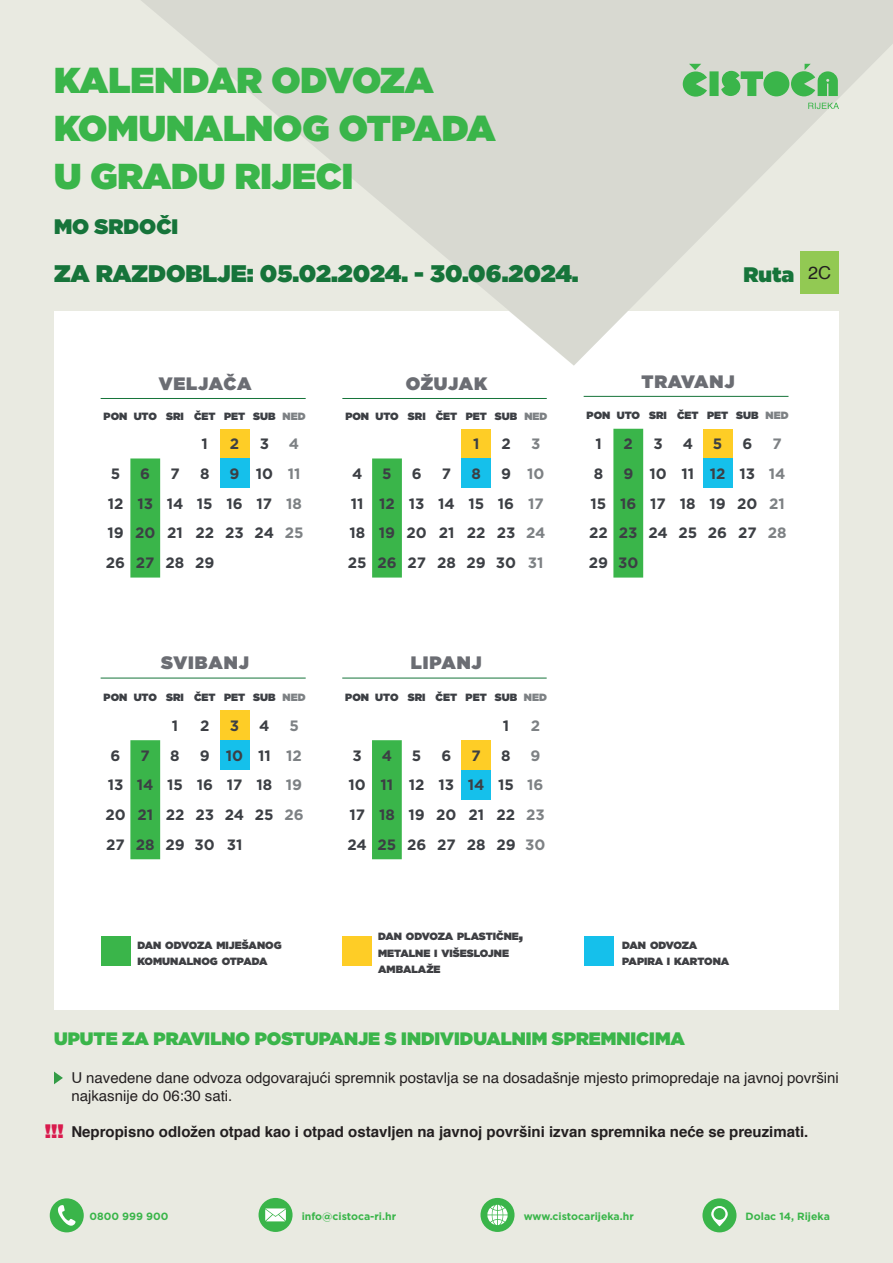
<style>
.page{position:relative;width:893px;height:1263px;background:#e9eae1}
.page>*{position:absolute;margin:0;border:0;box-sizing:border-box;transform-origin:0 0}
.t1{font:900 36px/48px "Gotham";color:#3ab54a}
.t2{font:900 24px "Gotham";color:#16743a}
.t3{font:900 21px "Gotham";color:#16743a}
.t4{font:900 19.5px "Gotham";color:#d91b4d}
.t5{font:900 18px "Gotham";color:#3ab54a}
.t6{font:900 18px "Gotham";letter-spacing:.05em;color:#6b6d73}
.t7{font:18px "Helvetica";color:#231f20}
.t8{font:700 15px/29.7px "Gotham";color:#3c3f44}
.t9{font:15px/18px "Helvetica";color:#231f20}
.t10{font:700 15px "Helvetica";color:#231f20}
.t11{font:700 15px "Gotham";color:#7d8184}
.t12{font:900 10.5px "Gotham";color:#3c3f44}
.t13{font:900 10.5px/16.5px "Gotham";color:#3e3f43}
.t14{font:700 10.5px "Gotham";color:#3ab54a}
.s1{color:#7d8184}
.s2{font-size:15px}
</style>
<div class="page">
<div style="left:54px;top:311px;width:785px;height:699px;background:#fff"></div>
<div style="left:259px;top:1198px;width:34px;height:34px;background:#3ab54a;border-radius:50%"></div>
<svg style="left:265px;top:1208px;width:21px;height:13px"></svg>
<div style="left:50px;top:1198px;width:34px;height:34px;background:#3ab54a;border-radius:50%"></div>
<svg style="left:58px;top:1205px;width:18px;height:21px"></svg>
<div style="left:480px;top:1198px;width:34px;height:34px;background:#3ab54a;border-radius:50%"></div>
<svg style="left:487px;top:1205px;width:21px;height:20px"></svg>
<div style="left:702px;top:1198px;width:34px;height:34px;background:#3ab54a;border-radius:50%"></div>
<svg style="left:711px;top:1206px;width:17px;height:20px"></svg>
<div style="left:714px;top:1208px;width:11px;height:12px;background:#3ab54a;border-radius:50%"></div>
<svg style="left:141px;top:0;width:752px;height:366px;fill:#d8d9d1"></svg>
<svg style="left:683px;top:64px;width:155px;height:33px;background:#82c587"></svg>
<svg style="left:808px;top:103px;width:31px;height:6px"></svg>
<svg style="left:54px;top:1071px;width:9px;height:13px"></svg>
<div style="left:800px;top:251px;width:39px;height:42px;background:#92c953"></div>
<div style="left:101px;top:936px;width:29px;height:30px;background:#3ab54a"></div>
<div style="left:342px;top:936px;width:30px;height:29px;background:#fecd26"></div>
<div style="left:584px;top:936px;width:29px;height:30px;background:#15c0eb"></div>
<div style="left:613px;top:429px;width:30px;height:149px;background:#3ab54a"></div>
<div style="left:703px;top:429px;width:29px;height:29px;background:#fecd26"></div>
<div style="left:703px;top:458px;width:29px;height:30px;background:#15c0eb"></div>
<hr style="left:584px;top:396px;width:204px;height:1px;background:#16743a">
<div style="left:220px;top:429px;width:29px;height:29px;background:#fecd26"></div>
<div style="left:130px;top:458px;width:30px;height:119px;background:#3ab54a"></div>
<div style="left:220px;top:458px;width:29px;height:30px;background:#15c0eb"></div>
<hr style="left:101px;top:398px;width:205px;height:1px;background:#16743a">
<div style="left:220px;top:710px;width:29px;height:30px;background:#fecd26"></div>
<div style="left:130px;top:740px;width:30px;height:119px;background:#3ab54a"></div>
<div style="left:220px;top:740px;width:29px;height:30px;background:#15c0eb"></div>
<hr style="left:101px;top:678px;width:205px;height:1px;background:#16743a">
<div style="left:461px;top:429px;width:30px;height:29px;background:#fecd26"></div>
<svg style="left:372px;top:458px;width:30px;height:119px;background:#3cb54c"></svg>
<div style="left:461px;top:458px;width:30px;height:30px;background:#15c0eb"></div>
<hr style="left:342px;top:398px;width:205px;height:1px;background:#16743a">
<div style="left:372px;top:740px;width:30px;height:119px;background:#3ab54a"></div>
<div style="left:461px;top:740px;width:30px;height:30px;background:#fecd26"></div>
<div style="left:461px;top:770px;width:30px;height:30px;background:#15c0eb"></div>
<hr style="left:342px;top:678px;width:205px;height:1px;background:#16743a">
<h1 class="t1" style="left:54px;top:55px;width:443px">KALENDAR ODVOZA<br>KOMUNALNOG OTPADA<br>U GRADU RIJECI</h1>
<h3 class="t3" style="left:54px;top:212px;width:126px">MO SRDOČI</h3>
<h2 class="t2" style="left:54px;top:256px;width:526px">ZA RAZDOBLJE: 05.02.2024. - 30.06.2024.</h2>
<h3 class="t3" style="left:743px;top:259px;width:52px">Ruta</h3>
<p class="t7" style="left:808px;top:259px;width:25px">2C</p>
<p class="t6" style="left:159px;top:370px;width:94px">VELJAČA</p>
<p class="t12" style="left:104px;top:409px;width:204px">PON UTO SRI ČET PET SUB <span class="s1">NED</span></p>
<p class="t8" style="left:202px;top:428px;width:8px">1</p>
<p class="t8" style="left:230px;top:428px;width:11px">2</p>
<p class="t8" style="left:260px;top:428px;width:11px">3</p>
<p class="t11" style="left:289px;top:435px;width:12px">4</p>
<p class="t8" style="left:111px;top:458px;width:11px">5</p>
<p class="t8" style="left:140px;top:458px;width:11px">6</p>
<p class="t8" style="left:170px;top:458px;width:11px">7</p>
<p class="t8" style="left:200px;top:458px;width:11px">8</p>
<p class="t8" style="left:106px;top:458px;width:199px;text-indent:124px">9 10 <span class="s1">11<br></span>12 13 14 15 16 17 <span class="s1">18<br></span>19 20 21 22 23 24 <span class="s1">25<br></span>26 27 28 29</p>
<p class="t6" style="left:161px;top:650px;width:89px">SVIBANJ</p>
<p class="t12" style="left:104px;top:689px;width:204px">PON UTO SRI ČET PET SUB <span class="s1">NED</span></p>
<p class="t8" style="left:172px;top:710px;width:8px">1</p>
<p class="t8" style="left:200px;top:710px;width:11px">2</p>
<p class="t8" style="left:230px;top:710px;width:11px">3</p>
<p class="t8" style="left:259px;top:710px;width:12px">4</p>
<p class="t11" style="left:289px;top:717px;width:11px">5</p>
<p class="t8" style="left:111px;top:740px;width:11px">6</p>
<p class="t8" style="left:141px;top:740px;width:11px">7</p>
<p class="t8" style="left:170px;top:740px;width:11px">8</p>
<p class="t8" style="left:105px;top:740px;width:200px;text-align:justify;text-indent:94px">9 10 11 <span class="s1">12<br></span>13 14 15 16 17 18 <span class="s1">19<br></span>20 21 22 23 24 25 <span class="s1">26<br></span>27 28 29 30 31</p>
<p class="t6" style="left:406px;top:370px;width:83px">OŽUJAK</p>
<p class="t12" style="left:345px;top:409px;width:204px">PON UTO SRI ČET PET SUB <span class="s1">NED</span></p>
<p class="t8" style="left:473px;top:428px;width:8px">1</p>
<p class="t8" style="left:501px;top:428px;width:11px">2</p>
<p class="t11" style="left:531px;top:435px;width:11px">3</p>
<p class="t8" style="left:352px;top:458px;width:12px">4</p>
<p class="t8" style="left:382px;top:458px;width:11px">5</p>
<p class="t8" style="left:412px;top:458px;width:11px">6</p>
<p class="t8" style="left:442px;top:458px;width:11px">7</p>
<p class="t8" style="left:472px;top:458px;width:11px">8</p>
<p class="t8" style="left:348px;top:458px;width:199px;text-indent:153px">9 <span class="s1">10<br></span>11 12 13 14 15 16 <span class="s1">17<br></span>18 19 20 21 22 23 <span class="s1">24<br></span>25 26 27 28 29 30 <span class="s1">31</span></p>
<p class="t6" style="left:411px;top:650px;width:72px">LIPANJ</p>
<p class="t12" style="left:345px;top:689px;width:203px">PON UTO SRI ČET PET SUB <span class="s1">NED</span></p>
<p class="t8" style="left:503px;top:710px;width:8px">1</p>
<p class="t11" style="left:531px;top:717px;width:11px">2</p>
<p class="t8" style="left:352px;top:740px;width:11px">3</p>
<p class="t8" style="left:382px;top:740px;width:12px">4</p>
<p class="t8" style="left:412px;top:740px;width:11px">5</p>
<p class="t8" style="left:441px;top:740px;width:11px">6</p>
<p class="t8" style="left:472px;top:740px;width:11px">7</p>
<p class="t8" style="left:501px;top:740px;width:11px">8</p>
<p class="t8" style="left:347px;top:740px;width:200px;text-indent:183px"><span class="s1">9<br></span>10 11 12 13 14 15 <span class="s1">16<br></span>17 18 19 20 21 22 <span class="s1">23<br></span>24 25 26 27 28 29 <span class="s1">30</span></p>
<p class="t6" style="left:641px;top:368px;width:95px">TRAVANJ</p>
<p class="t12" style="left:587px;top:407px;width:204px">PON UTO SRI ČET PET SUB <span class="s1">NED</span></p>
<p class="t8" style="left:595px;top:429px;width:8px">1</p>
<p class="t8" style="left:624px;top:429px;width:11px">2</p>
<p class="t8" style="left:653px;top:429px;width:11px">3</p>
<p class="t8" style="left:683px;top:429px;width:12px">4</p>
<p class="t8" style="left:713px;top:429px;width:11px">5</p>
<p class="t8" style="left:742px;top:429px;width:11px">6</p>
<p class="t11" style="left:772px;top:435px;width:11px">7</p>
<p class="t8" style="left:594px;top:458px;width:11px">8</p>
<p class="t8" style="left:589px;top:458px;width:199px;text-align:justify;text-indent:34px">9 10 11 12 13 <span class="s1">14<br></span>15 16 17 18 19 20 <span class="s1">21<br></span>22 23 24 25 26 27 <span class="s1">28<br></span>29 30</p>
<p class="t13" style="left:138px;top:937px;width:146px">DAN ODVOZA MIJEŠANOG<br>KOMUNALNOG OTPADA</p>
<p class="t13" style="left:378px;top:928px;width:146px">DAN ODVOZA PLASTIČNE<span class="s2">,<br></span>METALNE I VIŠESLOJNE<br>AMBALAŽE</p>
<p class="t13" style="left:622px;top:936px;width:109px">DAN ODVOZA<br>PAPIRA I KARTONA</p>
<p class="t5" style="left:54px;top:1025px;width:632px">UPUTE ZA PRAVILNO POSTUPANJE S INDIVIDUALNIM SPREMNICIMA</p>
<h3 class="t4" style="left:45px;top:1117px;width:20px">!!!</h3>
<p class="t9" style="left:71px;top:1069px;width:769px">U navedene dane odvoza odgovarajući spremnik postavlja se na dosadašnje mjesto primopredaje na javnoj površini najkasnije do 06:30 sati.</p>
<p class="t10" style="left:71px;top:1120px;width:738px">Nepropisno odložen otpad kao i otpad ostavljen na javnoj površini izvan spremnika neće se preuzimati.</p>
<p class="t14" style="left:90px;top:1210px;width:81px">0800 999 900</p>
<p class="t14" style="left:302px;top:1210px;width:96px">info@cistoca-ri.hr</p>
<p class="t14" style="left:524px;top:1210px;width:112px">www.cistocarijeka.hr</p>
<p class="t14" style="left:746px;top:1210px;width:86px">Dolac 14, Rijeka</p>
</div>
